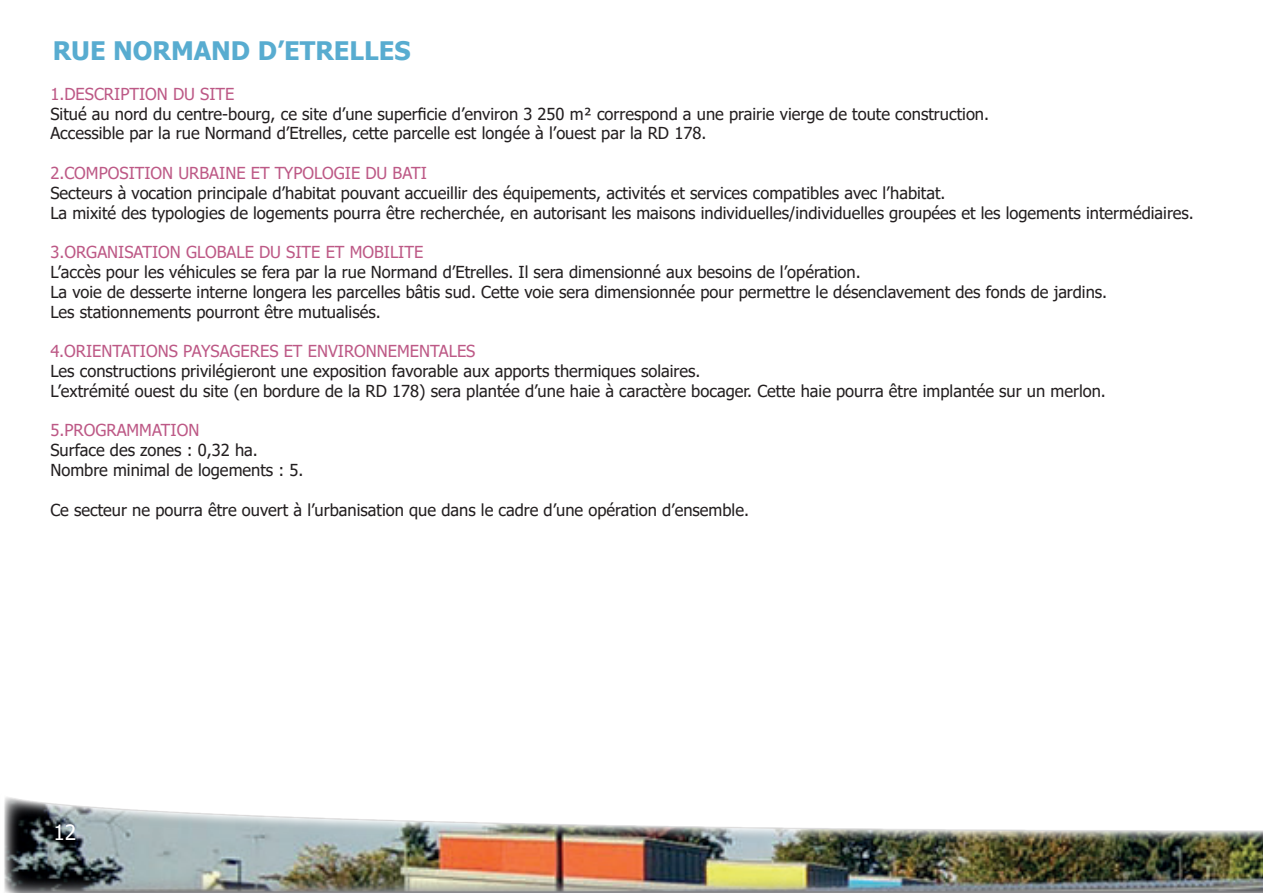
<style>
.page{position:relative;width:1263px;height:893px;background:#fff}
.page>*{position:absolute;margin:0;border:0;box-sizing:border-box;transform-origin:0 0}
.t1{font:700 25.5px "Tahoma";color:#58acd0}
.t2{font:21px "Tahoma";color:#fff}
.t3{font:16.5px/19.8px "Tahoma";color:#231f20}
.t4{font:16.5px "Tahoma";color:#bd5986}
</style>
<div class="page">
<img style="left:4px;top:797px;width:1259px;height:96px">
<h1 class="t1" style="left:53px;top:33px;width:359px">RUE NORMAND D’ETRELLES</h1>
<p class="t4" style="left:50px;top:83px;width:186px">1.DESCRIPTION DU SITE</p>
<p class="t3" style="left:50px;top:105px;width:940px">Situé au nord du centre-bourg, ce site d’une superficie d’environ 3 250 m² correspond a une prairie vierge de toute construction.<br>Accessible par la rue Normand d’Etrelles, cette parcelle est longée à l’ouest par la RD 178.</p>
<p class="t4" style="left:50px;top:162px;width:378px">2.COMPOSITION URBAINE ET TYPOLOGIE DU BATI</p>
<p class="t3" style="left:50px;top:184px;width:1145px">Secteurs à vocation principale d’habitat pouvant accueillir des équipements, activités et services compatibles avec l’habitat.<br>La mixité des typologies de logements pourra être recherchée, en autorisant les maisons individuelles/individuelles groupées et les logements intermédiaires.</p>
<p class="t4" style="left:50px;top:241px;width:374px">3.ORGANISATION GLOBALE DU SITE ET MOBILITE</p>
<p class="t3" style="left:50px;top:263px;width:1058px">L’accès pour les véhicules se fera par la rue Normand d’Etrelles. Il sera dimensionné aux besoins de l’opération.<br>La voie de desserte interne longera les parcelles bâtis sud. Cette voie sera dimensionnée pour permettre le désenclavement des fonds de jardins.<br>Les stationnements pourront être mutualisés.</p>
<p class="t4" style="left:50px;top:340px;width:427px">4.ORIENTATIONS PAYSAGERES ET ENVIRONNEMENTALES</p>
<p class="t3" style="left:50px;top:362px;width:1057px">Les constructions privilégieront une exposition favorable aux apports thermiques solaires.<br>L’extrémité ouest du site (en bordure de la RD 178) sera plantée d’une haie à caractère bocager. Cette haie pourra être implantée sur un merlon.</p>
<p class="t4" style="left:50px;top:419px;width:151px">5.PROGRAMMATION</p>
<p class="t3" style="left:50px;top:441px;width:255px">Surface des zones : 0,32 ha.<br>Nombre minimal de logements : 5.</p>
<p class="t3" style="left:50px;top:501px;width:700px">Ce secteur ne pourra être ouvert à l’urbanisation que dans le cadre d’une opération d’ensemble.</p>
<p class="t2" style="left:53px;top:818px;width:24px">12</p>
</div>
